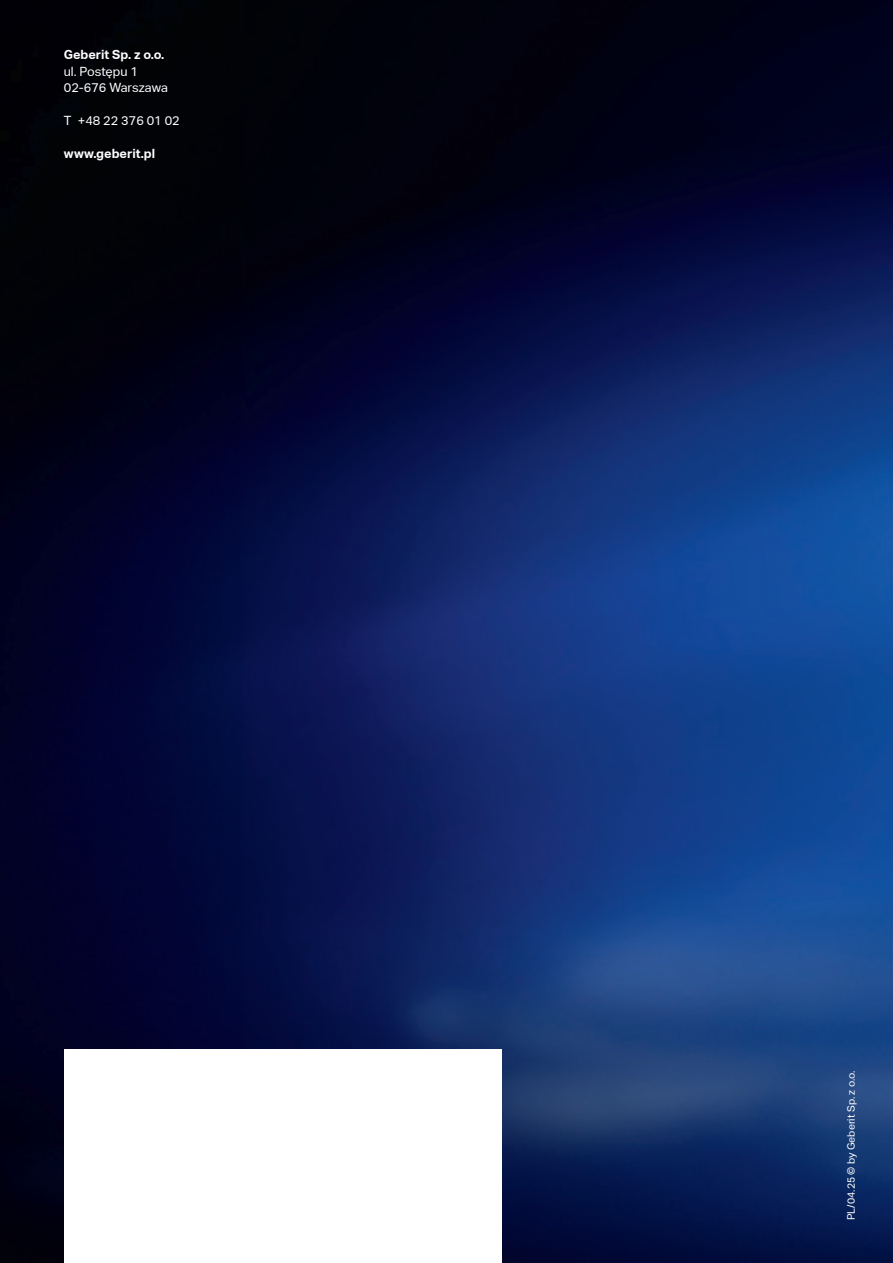
<style>
.page{position:relative;width:893px;height:1263px;background:#fff}
.page>*{position:absolute;margin:0;border:0;box-sizing:border-box;transform-origin:0 0}
.t1{font:12.75px/16.5px "Aktiv Grotesk Geberit";color:#fff}
.t2{font:700 12.75px "Aktiv Grotesk Geberit";color:#fff}
.t3{font:10.5px "Aktiv Grotesk Geberit";color:#fff}
</style>
<div class="page">
<img style="left:0;top:0;width:893px;height:1263px">
<div style="left:64px;top:1049px;width:437px;height:214px;background:#fff"></div>
<p class="t2" style="left:64px;top:47px;width:102px">Geberit Sp. z o.o.</p>
<p class="t1" style="left:64px;top:63px;width:106px">ul. Postępu 1<br>02-676 Warszawa</p>
<p class="t1" style="left:64px;top:112px;width:117px">T +48 22 376 01 02</p>
<p class="t2" style="left:64px;top:146px;width:93px">www.geberit.pl</p>
<p class="t3" style="left:845px;top:1220px;width:151px;rotate:-90deg">PL/04.25 © by Geberit Sp. z o.o.</p>
</div>
